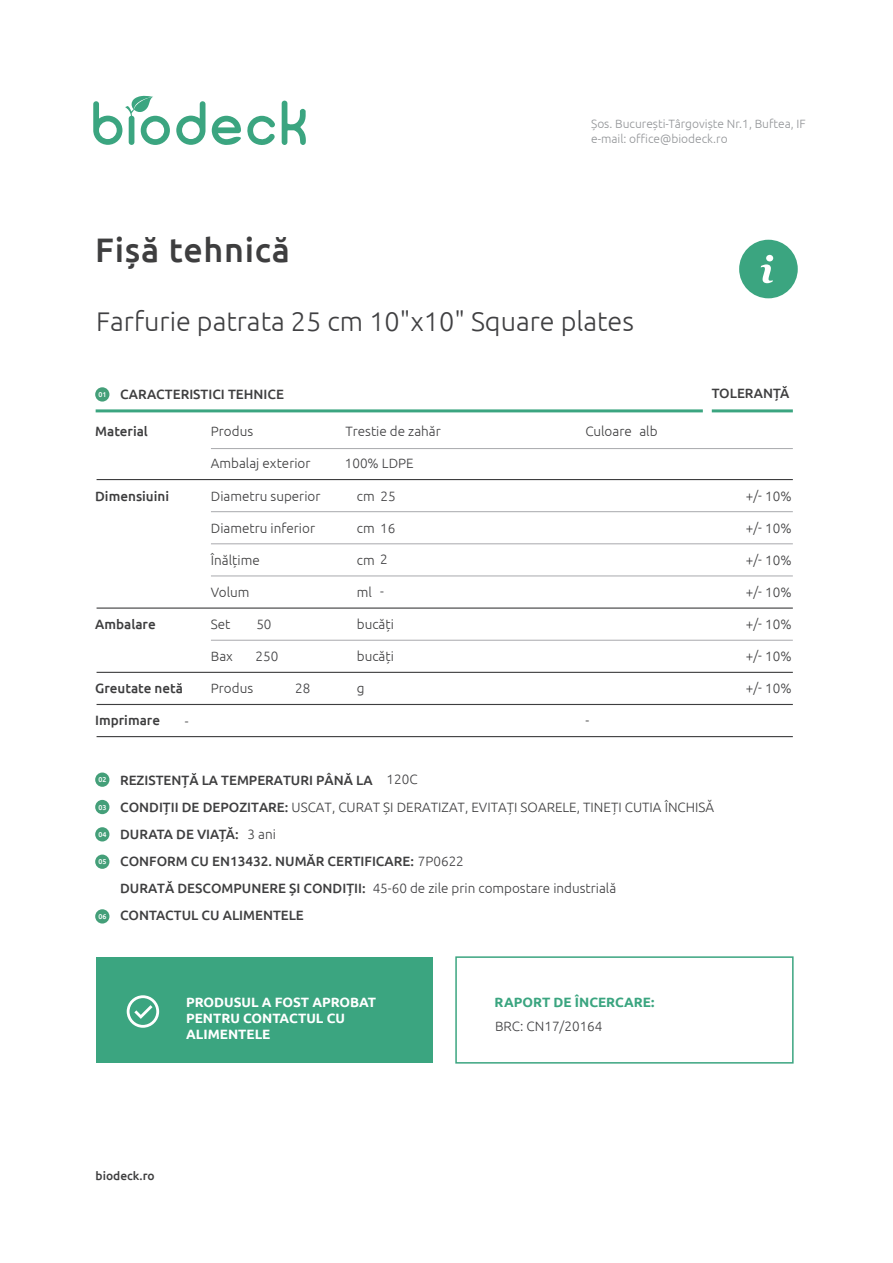
<style>
.page{position:relative;width:893px;height:1263px;background:#fff}
.page>*{position:absolute;margin:0;border:0;box-sizing:border-box;transform-origin:0 0}
.t1{font:500 34.05px "Ubuntu";letter-spacing:.02em;color:#3e3e3f}
.t2{font:300 27px "Ubuntu";color:#404042}
.t3{font:500 13.5px/27px "Ubuntu";color:#3e3e3f}
.t4{font:300 13.5px "Ubuntu";color:#3e3e3f}
.t5{font:300 13.5px "Ubuntu";color:#404042}
.t6{font:700 13.5px/16.2px "Ubuntu";color:#fff}
.t7{font:700 13.5px "Ubuntu";color:#3ba580}
.t8{font:300 12px/14.4px "Ubuntu";color:#939598}
.t9{font:500 12px "Ubuntu";color:#3e3e3f}
.t10{font:500 7.05px "Ubuntu";color:#fff}
.s1{color:#404042}
.s2{font-weight:300}
.s3{font-weight:300;color:#404042}
</style>
<div class="page">
<svg style="left:281px;top:101px;width:25px;height:44px"></svg>
<svg style="left:176px;top:101px;width:29px;height:44px"></svg>
<svg style="left:212px;top:116px;width:63px;height:29px"></svg>
<svg style="left:93px;top:96px;width:77px;height:49px"></svg>
<hr style="left:96px;top:409px;width:607px;height:3px;background:#3ba580">
<hr style="left:712px;top:409px;width:81px;height:3px;background:#3ba580">
<hr style="left:97px;top:479px;width:696px;height:1px;background:#3e3e3f">
<hr style="left:211px;top:511px;width:582px;height:1px;background:#a8a9ad">
<hr style="left:211px;top:448px;width:582px;height:1px;background:#a8a9ad">
<hr style="left:211px;top:544px;width:582px;height:1px;background:#a8a9ad">
<hr style="left:211px;top:576px;width:582px;height:1px;background:#a8a9ad">
<hr style="left:97px;top:607px;width:696px;height:2px;background:#3e3e3f">
<hr style="left:211px;top:640px;width:582px;height:1px;background:#a8a9ad">
<hr style="left:97px;top:672px;width:696px;height:1px;background:#3e3e3f">
<hr style="left:97px;top:704px;width:696px;height:1px;background:#3e3e3f">
<hr style="left:97px;top:736px;width:696px;height:1px;background:#3e3e3f">
<div style="left:95px;top:387px;width:14px;height:15px;background:#449f79;border-radius:50%"></div>
<div style="left:95px;top:772px;width:14px;height:15px;background:#449f79;border-radius:50%"></div>
<div style="left:95px;top:800px;width:14px;height:14px;background:#449f79;border-radius:50%"></div>
<div style="left:95px;top:827px;width:14px;height:14px;background:#449f79;border-radius:50%"></div>
<div style="left:95px;top:854px;width:14px;height:15px;background:#449f79;border-radius:50%"></div>
<div style="left:95px;top:909px;width:14px;height:14px;background:#449f79;border-radius:50%"></div>
<div style="left:97px;top:957px;width:336px;height:106px;background:#3ba580"></div>
<div style="left:455px;top:956px;width:339px;height:107px;border:2px solid #3ba580"></div>
<div style="left:127px;top:995px;width:32px;height:33px;border:3px solid #fff;border-radius:50%"></div>
<svg style="left:131px;top:1002px;width:24px;height:19px"></svg>
<div style="left:739px;top:240px;width:59px;height:58px;background:#3ba580;border-radius:50%"></div>
<svg style="left:761px;top:255px;width:12px;height:28px"></svg>
<h1 class="t1" style="left:95px;top:228px;width:196px">Fișă tehnică</h1>
<p class="t8" style="left:591px;top:116px;width:216px">Șos. București-Târgoviște Nr.1, Buftea, IF e-mail: office@biodeck.ro</p>
<h2 class="t2" style="left:96px;top:305px;width:539px">Farfurie patrata 25 cm 10"x10" Square plates</h2>
<p class="t3" style="left:120px;top:380px;width:165px">CARACTERISTICI TEHNICE</p>
<p class="t3" style="left:95px;top:417px;width:54px">Material</p>
<p class="t10" style="left:99px;top:390px;width:10px">01</p>
<p class="t4" style="left:211px;top:423px;width:44px">Produs</p>
<p class="t4" style="left:585px;top:423px;width:48px">Culoare</p>
<p class="t4" style="left:211px;top:455px;width:101px">Ambalaj exterior</p>
<p class="t5" style="left:345px;top:423px;width:97px">Trestie de zahăr</p>
<p class="t5" style="left:345px;top:455px;width:70px">100% LDPE</p>
<p class="t3" style="left:95px;top:482px;width:75px">Dimensiuini</p>
<p class="t3" style="left:95px;top:610px;width:62px">Ambalare</p>
<p class="t3" style="left:95px;top:674px;width:89px">Greutate netă</p>
<p class="t3" style="left:95px;top:707px;width:66px">Imprimare</p>
<p class="t5" style="left:185px;top:713px;width:5px">-</p>
<p class="t4" style="left:211px;top:488px;width:111px">Diametru superior</p>
<p class="t4" style="left:357px;top:488px;width:40px">cm <span class="s1">25</span></p>
<p class="t4" style="left:211px;top:520px;width:106px">Diametru inferior</p>
<p class="t4" style="left:357px;top:520px;width:40px">cm <span class="s1">16</span></p>
<p class="t4" style="left:211px;top:552px;width:50px">Înălțime</p>
<p class="t4" style="left:357px;top:552px;width:32px">cm <span class="s1">2</span></p>
<p class="t4" style="left:211px;top:584px;width:40px">Volum</p>
<p class="t4" style="left:357px;top:584px;width:17px">ml</p>
<p class="t4" style="left:211px;top:616px;width:21px">Set</p>
<p class="t4" style="left:357px;top:616px;width:39px">bucăți</p>
<p class="t4" style="left:211px;top:648px;width:24px">Bax</p>
<p class="t4" style="left:357px;top:648px;width:39px">bucăți</p>
<p class="t4" style="left:211px;top:680px;width:44px">Produs</p>
<p class="t4" style="left:357px;top:680px;width:9px">g</p>
<p class="t5" style="left:380px;top:583px;width:5px">-</p>
<p class="t5" style="left:256px;top:616px;width:17px">50</p>
<p class="t5" style="left:255px;top:648px;width:24px">250</p>
<p class="t5" style="left:295px;top:680px;width:17px">28</p>
<p class="t4" style="left:585px;top:712px;width:5px">-</p>
<p class="t5" style="left:639px;top:423px;width:20px">alb</p>
<p class="t3" style="left:712px;top:379px;width:79px">TOLERANȚĂ</p>
<p class="t4" style="left:746px;top:488px;width:47px">+/- 10%</p>
<p class="t4" style="left:746px;top:520px;width:47px">+/- 10%</p>
<p class="t4" style="left:746px;top:552px;width:47px">+/- 10%</p>
<p class="t4" style="left:746px;top:584px;width:47px">+/- 10%</p>
<p class="t4" style="left:746px;top:616px;width:47px">+/- 10%</p>
<p class="t4" style="left:746px;top:648px;width:47px">+/- 10%</p>
<p class="t4" style="left:746px;top:680px;width:47px">+/- 10%</p>
<p class="t10" style="left:99px;top:775px;width:10px">02</p>
<p class="t10" style="left:99px;top:803px;width:10px">03</p>
<p class="t10" style="left:99px;top:830px;width:10px">04</p>
<p class="t10" style="left:99px;top:857px;width:10px">05</p>
<p class="t10" style="left:99px;top:912px;width:10px">06</p>
<p class="t3" style="left:120px;top:766px;width:596px">REZISTENȚĂ LA TEMPERATURI PÂNĂ LA<br>CONDIȚII DE DEPOZITARE: <span class="s2">USCAT, CURAT ȘI DERATIZAT, EVITAȚI SOARELE, TINEȚI CUTIA ÎNCHISĂ </span>DURATA DE VIAȚĂ:<br>CONFORM CU EN13432. NUMĂR CERTIFICARE: <span class="s3">7P0622<br></span>DURATĂ DESCOMPUNERE ȘI CONDIȚII:<br>CONTACTUL CU ALIMENTELE</p>
<p class="t5" style="left:387px;top:771px;width:33px">120C</p>
<p class="t5" style="left:248px;top:826px;width:30px">3 ani</p>
<p class="t5" style="left:373px;top:880px;width:245px">45-60 de zile prin compostare industrială</p>
<p class="t6" style="left:186px;top:994px;width:191px">PRODUSUL A FOST APROBAT<br>PENTRU CONTACTUL CU<br>ALIMENTELE</p>
<p class="t7" style="left:495px;top:994px;width:161px">RAPORT DE ÎNCERCARE:</p>
<p class="t5" style="left:495px;top:1018px;width:109px">BRC: CN17/20164</p>
<p class="t9" style="left:96px;top:1168px;width:61px">biodeck.ro</p>
</div>
